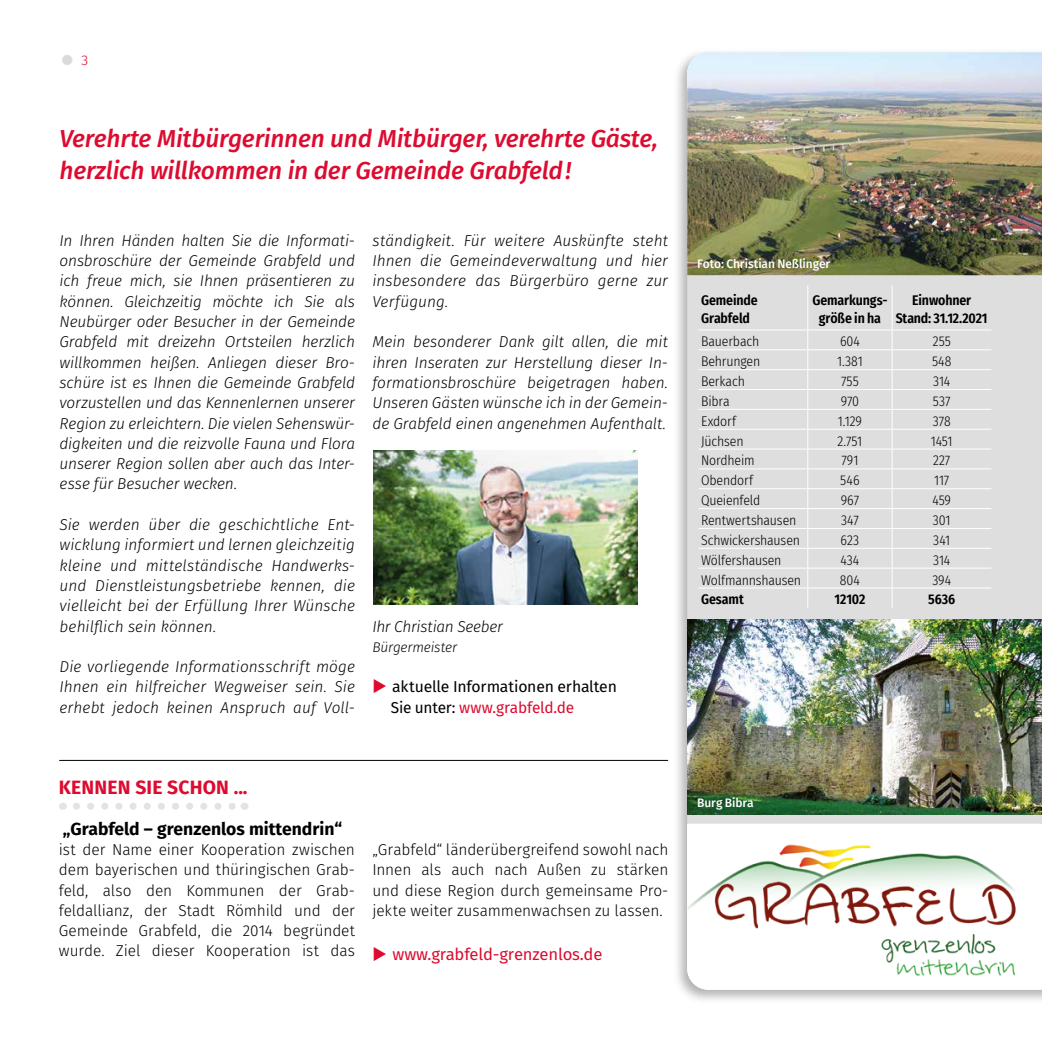
<style>
.page{position:relative;width:1042px;height:1042px;background:#fff}
.page>*{position:absolute;margin:0;border:0;box-sizing:border-box;transform-origin:0 0}
.t1{font:italic 500 24.5px/32.4px "Fira Sans";letter-spacing:-.01em;color:#dd0b2f}
.t2{font:700 19.25px "Fira Sans";letter-spacing:.01em;color:#dd0b2f}
.t3{font:700 17.5px "Fira Sans";color:#000}
.t4{font:16.62px "Fira Sans";letter-spacing:-.01em;color:#dd0b2f}
.t5{font:italic 300 15.75px/20.3px "Fira Sans";color:#000;text-align:justify}
.t6{font:300 15.75px/20.3px "Fira Sans";letter-spacing:-.005em;color:#000;text-align:justify}
.t7{font:15.75px/20.3px "Fira Sans";letter-spacing:-.015em;color:#000}
.t8{font:italic 300 15.75px "Fira Sans";letter-spacing:-.02em;color:#000}
.t9{font:300 14px "Fira Sans Condensed";letter-spacing:-.01em;color:#000}
.t10{font:600 14px/17.5px "Fira Sans Condensed";letter-spacing:-.01em;color:#000;text-align:center}
.t11{font:italic 300 14px "Fira Sans";letter-spacing:-.015em;color:#000}
.t12{font:300 14px "Fira Sans";color:#dd0b2f}
.t13{font:500 12.25px "Fira Sans";letter-spacing:-.005em;color:#fff}
.s1{color:#dd0b2f}
</style>
<div class="page">
<div style="left:672px;top:48px;width:370px;height:956px;background:#000;opacity:.3"></div>
<div style="left:687px;top:275px;width:355px;height:548px;background:#dedede"></div>
<img style="left:687px;top:619px;width:355px;height:195px">
<img style="left:687px;top:52px;width:355px;height:223px">
<img style="left:687px;top:823px;width:354px;height:166px">
<svg style="left:76px;top:803px;width:160px;height:7px"></svg>
<hr style="left:60px;top:760px;width:608px;height:1px;background:#000">
<img style="left:373px;top:451px;width:264px;height:153px">
<hr style="left:807px;top:285px;width:1px;height:44px;background:#fff">
<hr style="left:891px;top:285px;width:1px;height:44px;background:#fff">
<hr style="left:698px;top:329px;width:110px;height:1px;background:#fff">
<hr style="left:808px;top:329px;width:84px;height:1px;background:#fff">
<hr style="left:892px;top:329px;width:99px;height:1px;background:#fff">
<hr style="left:698px;top:349px;width:110px;height:1px;background:#fff">
<hr style="left:808px;top:349px;width:84px;height:1px;background:#fff">
<hr style="left:892px;top:349px;width:99px;height:1px;background:#fff">
<hr style="left:698px;top:369px;width:110px;height:1px;background:#fff">
<hr style="left:808px;top:369px;width:84px;height:1px;background:#fff">
<hr style="left:892px;top:369px;width:99px;height:1px;background:#fff">
<hr style="left:698px;top:389px;width:110px;height:1px;background:#fff">
<hr style="left:808px;top:389px;width:84px;height:1px;background:#fff">
<hr style="left:892px;top:389px;width:99px;height:1px;background:#fff">
<hr style="left:698px;top:409px;width:110px;height:1px;background:#fff">
<hr style="left:808px;top:409px;width:84px;height:1px;background:#fff">
<hr style="left:892px;top:409px;width:99px;height:1px;background:#fff">
<hr style="left:698px;top:429px;width:110px;height:1px;background:#fff">
<hr style="left:808px;top:429px;width:84px;height:1px;background:#fff">
<hr style="left:892px;top:429px;width:99px;height:1px;background:#fff">
<hr style="left:698px;top:449px;width:110px;height:1px;background:#fff">
<hr style="left:808px;top:449px;width:84px;height:1px;background:#fff">
<hr style="left:892px;top:449px;width:99px;height:1px;background:#fff">
<hr style="left:698px;top:468px;width:110px;height:1px;background:#fff">
<hr style="left:808px;top:468px;width:84px;height:1px;background:#fff">
<hr style="left:892px;top:468px;width:99px;height:1px;background:#fff">
<hr style="left:698px;top:488px;width:110px;height:1px;background:#fff">
<hr style="left:808px;top:488px;width:84px;height:1px;background:#fff">
<hr style="left:892px;top:488px;width:99px;height:1px;background:#fff">
<hr style="left:698px;top:508px;width:110px;height:1px;background:#fff">
<hr style="left:808px;top:508px;width:84px;height:1px;background:#fff">
<hr style="left:892px;top:508px;width:99px;height:1px;background:#fff">
<hr style="left:698px;top:528px;width:110px;height:1px;background:#fff">
<hr style="left:808px;top:528px;width:84px;height:1px;background:#fff">
<hr style="left:892px;top:528px;width:99px;height:1px;background:#fff">
<hr style="left:698px;top:548px;width:110px;height:1px;background:#fff">
<hr style="left:808px;top:548px;width:84px;height:1px;background:#fff">
<hr style="left:892px;top:548px;width:99px;height:1px;background:#fff">
<hr style="left:698px;top:568px;width:110px;height:1px;background:#fff">
<hr style="left:808px;top:568px;width:84px;height:1px;background:#fff">
<hr style="left:892px;top:568px;width:99px;height:1px;background:#fff">
<hr style="left:698px;top:587px;width:110px;height:1px;background:#fff">
<hr style="left:808px;top:587px;width:84px;height:1px;background:#fff">
<svg style="left:807px;top:330px;width:1px;height:278px"></svg>
<hr style="left:892px;top:587px;width:99px;height:1px;background:#fff">
<svg style="left:891px;top:330px;width:1px;height:278px"></svg>
<p class="t12" style="left:82px;top:51px;width:8px">3</p>
<h1 class="t1" style="left:60px;top:121px;width:600px">Verehrte Mitbürgerinnen und Mitbürger, verehrte Gäste, herzlich willkommen in der Gemeinde Grabfeld!</h1>
<p class="t5" style="left:60px;top:230px;width:297px">In Ihren Händen halten Sie die Informati&shy;onsbroschüre der Gemeinde Grabfeld und ich freue mich, sie Ihnen präsentieren zu können. Gleichzeitig möchte ich Sie als Neubürger oder Besucher in der Gemeinde Grabfeld mit dreizehn Ortsteilen herzlich willkommen heißen. Anliegen dieser Bro&shy;schüre ist es Ihnen die Gemeinde Grabfeld vorzustellen und das Kennenlernen unserer Region zu erleichtern. Die vielen Sehenswür&shy;digkeiten und die reizvolle Fauna und Flora unserer Region sollen aber auch das Inter&shy;esse für Besucher wecken.</p>
<p class="t5" style="left:60px;top:514px;width:297px">Sie werden über die geschichtliche Ent&shy;wicklung informiert und lernen gleichzeitig kleine und mittelständische Handwerks&shy;und Dienstleistungsbetriebe kennen, die vielleicht bei der Erfüllung Ihrer Wünsche behilflich sein können.</p>
<p class="t5" style="left:60px;top:656px;width:297px">Die vorliegende Informationsschrift möge Ihnen ein hilfreicher Wegweiser sein. Sie erhebt jedoch keinen Anspruch auf Voll-</p>
<p class="t5" style="left:372px;top:230px;width:297px">ständigkeit. Für weitere Auskünfte steht Ihnen die Gemeindeverwaltung und hier insbesondere das Bürgerbüro gerne zur Verfügung.</p>
<p class="t5" style="left:372px;top:332px;width:297px">Mein besonderer Dank gilt allen, die mit ihren Inseraten zur Herstellung dieser In&shy;formationsbroschüre beigetragen haben.<br>Unseren Gästen wünsche ich in der Gemein&shy;de Grabfeld einen angenehmen Aufenthalt.</p>
<p class="t8" style="left:372px;top:615px;width:132px">Ihr Christian Seeber</p>
<p class="t11" style="left:372px;top:637px;width:86px">Bürgermeister</p>
<p class="t7" style="left:391px;top:676px;width:227px;text-indent:-19px"><span class="s1">◆</span> aktuelle Informationen erhalten<br>Sie unter: <span class="s1">www.grabfeld.de</span></p>
<p class="t2" style="left:59px;top:771px;width:190px">KENNEN SIE SCHON ...</p>
<p class="t3" style="left:63px;top:814px;width:281px">„Grabfeld – grenzenlos mittendrin“</p>
<p class="t6" style="left:59px;top:839px;width:298px">ist der Name einer Kooperation zwischen dem bayerischen und thüringischen Grab&shy;feld, also den Kommunen der Grab&shy;feldallianz, der Stadt Römhild und der Gemeinde Grabfeld, die 2014 begründet wurde. Ziel dieser Kooperation ist das</p>
<p class="t6" style="left:372px;top:839px;width:298px">„Grabfeld“ länderübergreifend sowohl nach Innen als auch nach Außen zu stärken und diese Region durch gemeinsame Pro&shy;jekte weiter zusammenwachsen zu lassen.</p>
<p class="t4" style="left:372px;top:941px;width:232px">◆ www.grabfeld-grenzenlos.de</p>
<p class="t13" style="left:697px;top:254px;width:135px">Foto: Christian Neßlinger</p>
<p class="t10" style="left:701px;top:291px;width:58px;text-align:left">Gemeinde<br>Grabfeld</p>
<p class="t10" style="left:812px;top:291px;width:77px">Gemarkungs&shy;größe in ha</p>
<p class="t10" style="left:896px;top:291px;width:93px">Einwohner<br>Stand: 31.12.2021</p>
<p class="t9" style="left:701px;top:332px;width:60px">Bauerbach</p>
<p class="t9" style="left:840px;top:332px;width:21px">604</p>
<p class="t9" style="left:932px;top:332px;width:20px">255</p>
<p class="t9" style="left:701px;top:351px;width:61px">Behrungen</p>
<p class="t9" style="left:837px;top:351px;width:27px">1.381</p>
<p class="t9" style="left:932px;top:351px;width:21px">548</p>
<p class="t9" style="left:701px;top:371px;width:45px">Berkach</p>
<p class="t9" style="left:841px;top:371px;width:19px">755</p>
<p class="t9" style="left:933px;top:371px;width:19px">314</p>
<p class="t9" style="left:701px;top:391px;width:30px">Bibra</p>
<p class="t9" style="left:841px;top:391px;width:20px">970</p>
<p class="t9" style="left:933px;top:391px;width:19px">537</p>
<p class="t9" style="left:701px;top:411px;width:37px">Exdorf</p>
<p class="t9" style="left:838px;top:411px;width:26px">1.129</p>
<p class="t9" style="left:933px;top:411px;width:19px">378</p>
<p class="t9" style="left:701px;top:431px;width:44px">Jüchsen</p>
<p class="t9" style="left:837px;top:431px;width:26px">2.751</p>
<p class="t9" style="left:931px;top:431px;width:23px">1451</p>
<p class="t9" style="left:701px;top:451px;width:55px">Nordheim</p>
<p class="t9" style="left:841px;top:451px;width:19px">791</p>
<p class="t9" style="left:933px;top:451px;width:19px">227</p>
<p class="t9" style="left:701px;top:470px;width:54px">Obendorf</p>
<p class="t9" style="left:840px;top:470px;width:21px">546</p>
<p class="t9" style="left:934px;top:470px;width:17px">117</p>
<p class="t9" style="left:701px;top:490px;width:61px">Queienfeld</p>
<p class="t9" style="left:841px;top:490px;width:20px">967</p>
<p class="t9" style="left:932px;top:490px;width:20px">459</p>
<p class="t9" style="left:701px;top:510px;width:97px">Rentwertshausen</p>
<p class="t9" style="left:841px;top:510px;width:19px">347</p>
<p class="t9" style="left:933px;top:510px;width:19px">301</p>
<p class="t9" style="left:701px;top:530px;width:100px">Schwickershausen</p>
<p class="t9" style="left:840px;top:530px;width:20px">623</p>
<p class="t9" style="left:933px;top:530px;width:18px">341</p>
<p class="t9" style="left:701px;top:550px;width:82px">Wölfershausen</p>
<p class="t9" style="left:840px;top:550px;width:20px">434</p>
<p class="t9" style="left:933px;top:550px;width:19px">314</p>
<p class="t9" style="left:701px;top:570px;width:102px">Wolfmannshausen</p>
<p class="t9" style="left:840px;top:570px;width:21px">804</p>
<p class="t9" style="left:932px;top:570px;width:20px">394</p>
<p class="t10" style="left:701px;top:590px;width:44px">Gesamt</p>
<p class="t10" style="left:834px;top:590px;width:32px">12102</p>
<p class="t10" style="left:928px;top:590px;width:28px">5636</p>
<p class="t13" style="left:697px;top:793px;width:58px">Burg Bibra</p>
</div>
